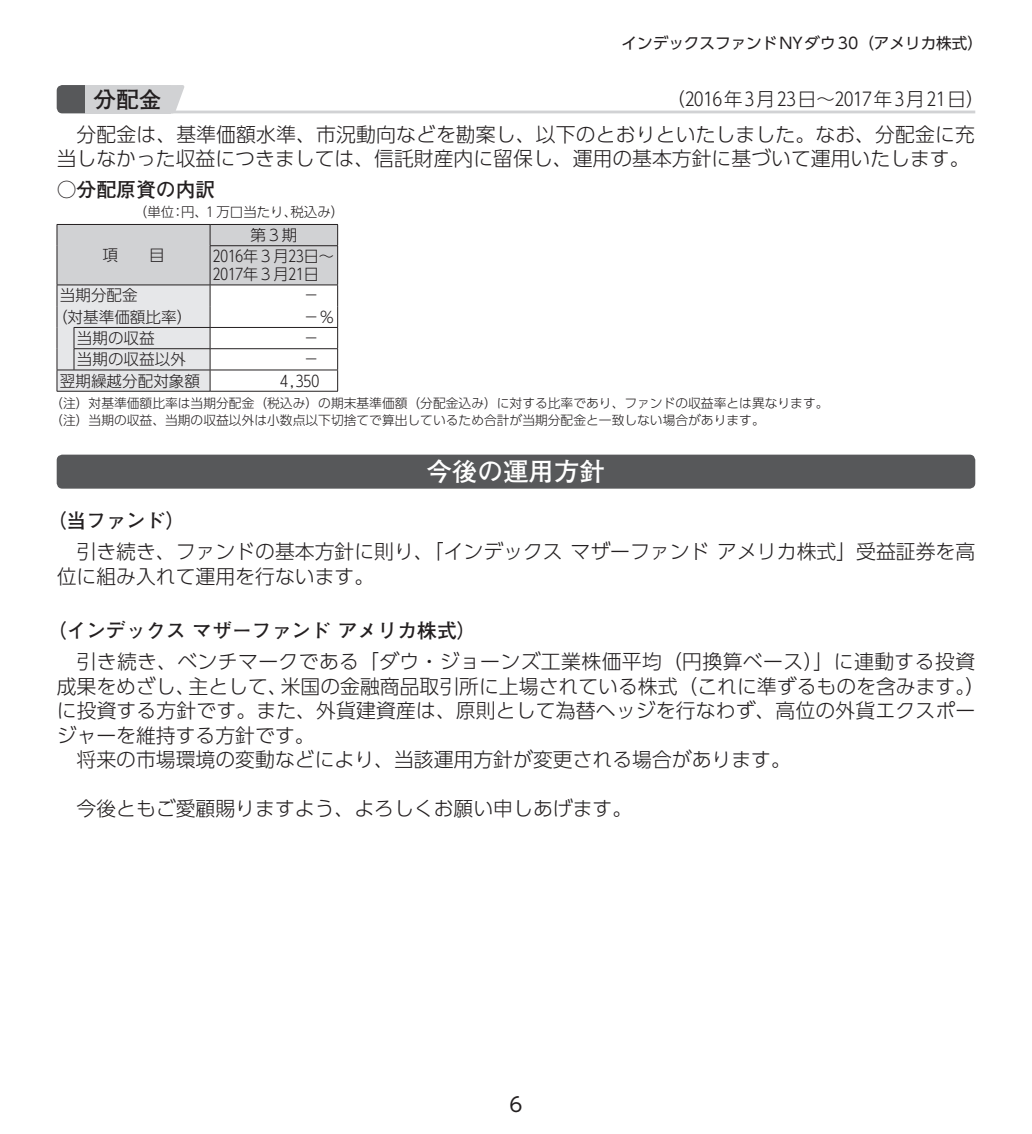
<style>
.page{position:relative;width:1032px;height:1134px;background:#fff}
.page>*{position:absolute;margin:0;border:0;box-sizing:border-box;transform-origin:0 0}
.t1{font:700 25.6px "Futo Go B101 Pro";color:#fff}
.t2{font:700 22.6px "Futo Go B101 Pro";color:#231f20}
.t3{font:300 19.8px/24.4px "UD Shin Go Pro";color:#231f20;text-align:right}
.t4{font:300 19.8px "UD Shin Go Pro";letter-spacing:.02em;color:#231f20}
.t5{font:700 19.8px "Futo Go B101 Pro";color:#231f20}
.t6{font:19.8px "UD Shin Go Pro";color:#231f20}
.t7{font:300 18.4px "UD Shin Go Pro";color:#231f20}
.t8{font:300 15.6px/21.2px "UD Shin Go Pro";color:#231f20;text-align:center}
.t9{font:15.6px "UD Shin Go Pro";color:#231f20}
.t10{font:300 13.4px "UD Shin Go Pro";color:#231f20}
.t11{font:300 12.8px/16.4px "UD Shin Go Pro";color:#231f20}
</style>
<div class="page">
<hr style="left:85px;top:111px;width:890px;height:2px;background:#d1d2d4">
<svg style="left:57px;top:85px;width:28px;height:28px"></svg>
<div style="left:85px;top:85px;width:85px;height:28px;background:#d1d2d4"></div>
<svg style="left:170px;top:85px;width:15px;height:26px"></svg>
<svg style="left:57px;top:224px;width:281px;height:168px"></svg>
<hr style="left:57px;top:246px;width:1px;height:39px;background:#231f20">
<div style="left:57px;top:455px;width:918px;height:34px;background:#57585a;border-radius:6px"></div>
<p class="t9" style="left:621px;top:31px;width:363px">インデックスファンドNYダウ30（アメリカ株式）</p>
<p class="t2" style="left:94px;top:81px;width:70px">分配金</p>
<p class="t7" style="left:667px;top:84px;width:319px">（2016年 3月 23日～2017年 3月 21日）</p>
<p class="t3" style="left:57px;top:121px;width:920px">分配金は、基準価額水準、市況動向などを勘案し、以下のとおりといたしました。なお、分配金に充当しなかった収益につきましては、信託財産内に留保し、運用の基本方針に基づいて運用いたします。</p>
<p class="t5" style="left:57px;top:174px;width:160px">○分配原資の内訳</p>
<p class="t10" style="left:134px;top:201px;width:212px">（単位：円、1 万口当たり、税込み）</p>
<p class="t8" style="left:102px;top:244px;width:17px">項</p>
<p class="t8" style="left:149px;top:244px;width:17px">目</p>
<p class="t8" style="left:213px;top:224px;width:122px">第3期<br>2016年3月23日～</p>
<p class="t8" style="left:213px;top:263px;width:107px">2017年3月21日</p>
<p class="t8" style="left:60px;top:284px;width:79px">当期分配金</p>
<p class="t8" style="left:304px;top:284px;width:17px">－</p>
<p class="t8" style="left:52px;top:306px;width:142px">（対基準価額比率）</p>
<p class="t8" style="left:304px;top:306px;width:33px">－％</p>
<p class="t8" style="left:77px;top:327px;width:79px">当期の収益</p>
<p class="t8" style="left:304px;top:327px;width:17px">－</p>
<p class="t8" style="left:77px;top:348px;width:111px">当期の収益以外</p>
<p class="t8" style="left:304px;top:348px;width:17px">－</p>
<p class="t8" style="left:60px;top:369px;width:142px">翌期繰越分配対象額</p>
<p class="t8" style="left:280px;top:369px;width:40px">4,350</p>
<p class="t11" style="left:50px;top:395px;width:780px">（注）対基準価額比率は当期分配金（税込み）の期末基準価額（分配金込み）に対する比率であり、ファンドの収益率とは異なります。（注）当期の収益、当期の収益以外は小数点以下切捨てで算出しているため合計が当期分配金と一致しない場合があります。</p>
<p class="t1" style="left:426px;top:451px;width:180px">今後の運用方針</p>
<p class="t5" style="left:47px;top:505px;width:140px">（当ファンド）</p>
<p class="t3" style="left:57px;top:539px;width:920px;text-align:left;text-indent:20px">引き続き、ファンドの基本方針に則り、「インデックスマザーファンドアメリカ株式」受益証券を高位に組み入れて運用を行ないます。</p>
<p class="t5" style="left:47px;top:615px;width:431px">（インデックス マザーファンド アメリカ株式）</p>
<p class="t4" style="left:77px;top:646px;width:900px">引き続き、ベンチマークである「ダウ・ジョーンズ工業株価平均（円換算ベース）」に連動する投資</p>
<p class="t3" style="left:57px;top:673px;width:930px">成果をめざし、主として、米国の金融商品取引所に上場されている株式（これに準ずるものを含みます。）</p>
<p class="t3" style="left:57px;top:698px;width:920px">に投資する方針です。また、外貨建資産は、原則として為替ヘッジを行なわず、高位の外貨エクスポー</p>
<p class="t3" style="left:57px;top:722px;width:259px">ジャーを維持する方針です。</p>
<p class="t3" style="left:77px;top:746px;width:716px">将来の市場環境の変動などにより、当該運用方針が変更される場合があります。</p>
<p class="t3" style="left:77px;top:795px;width:557px">今後ともご愛顧賜りますよう、よろしくお願い申しあげます。</p>
<p class="t6" style="left:509px;top:1088px;width:15px">6</p>
</div>
